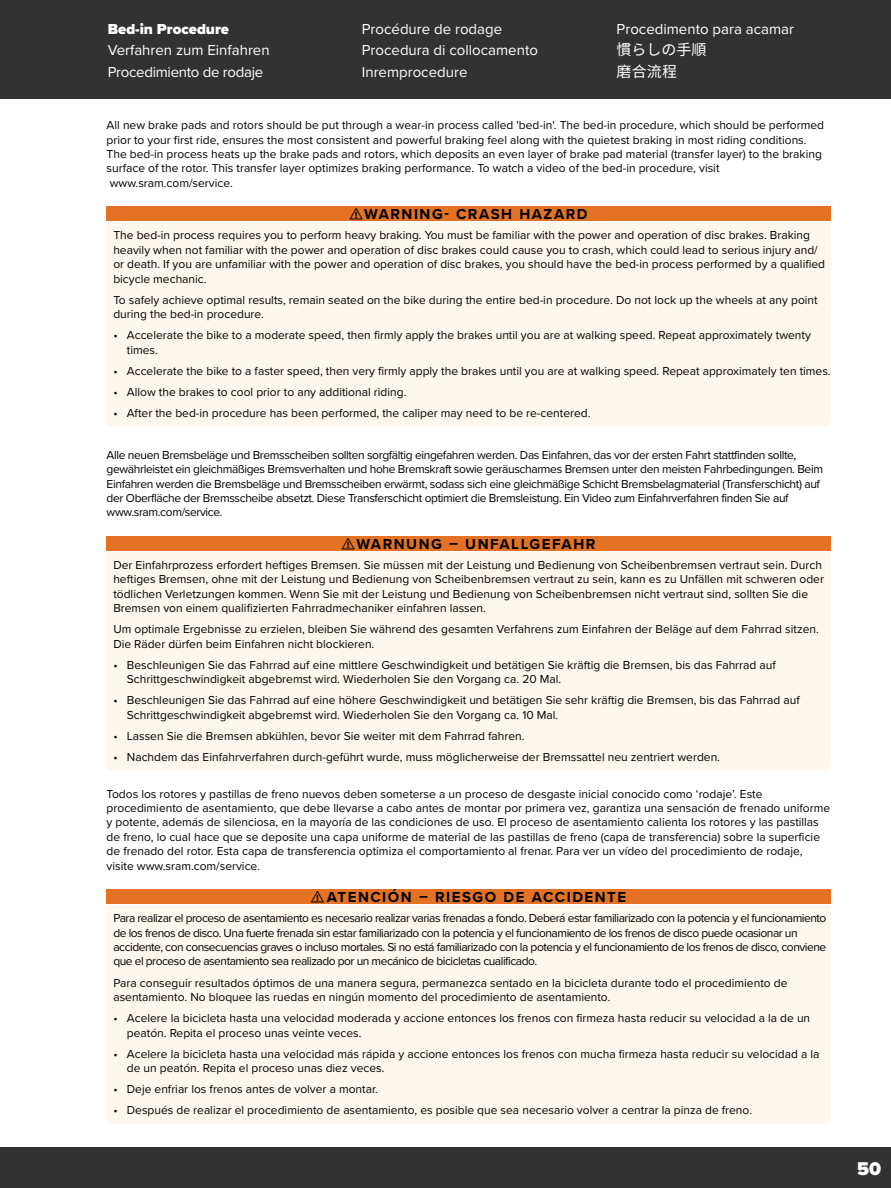
<style>
.page{position:relative;width:891px;height:1188px;background:#fff}
.page>*{position:absolute;margin:0;border:0;box-sizing:border-box;transform-origin:0 0}
.t1{font:900 19.2px "Proxima Nova";color:#fff}
.Header_Proxima_Nova{font:15px "Proxima Nova";color:#fff}
.t2{font:700 15px "Proxima Nova";letter-spacing:.1em;color:#000}
.Header_Proxima_Nova-2{font:15px "Proxima Nova";letter-spacing:-.02em;color:#fff}
.Header_Proxima_Nova-3{font:900 15px "Proxima Nova";color:#fff}
.Header_Proxima_Nova-4{font:15px "Noto Sans CJ Kjp";color:#fff}
.Header_Proxima_Nova-5{font:15px "Noto Sans CJ Ksc";color:#fff}
.Normal_Text{font:12px/14.4px "Proxima Nova";color:#000}
.Signal_Word_Text_-_W{font:12px/14.4px "Proxima Nova";color:#000}
.Normal_Text-2{font:12px/14.4px "Proxima Nova";letter-spacing:-.03em;color:#000}
.Signal_Word_Text_-_W-2{font:12px/14.4px "Proxima Nova";letter-spacing:-.04em;color:#000}
</style>
<div class="page">
<div style="left:0;top:1148px;width:891px;height:40px;background:#323232"></div>
<div style="left:107px;top:206px;width:724px;height:15px;background:#e37224"></div>
<div style="left:107px;top:223px;width:724px;height:64px;background:#fef7ee"></div>
<div style="left:107px;top:287px;width:724px;height:139px;background:#fef7ee"></div>
<div style="left:107px;top:536px;width:724px;height:15px;background:#e37224"></div>
<div style="left:107px;top:552px;width:724px;height:64px;background:#fef7ee"></div>
<div style="left:107px;top:616px;width:724px;height:154px;background:#fef7ee"></div>
<div style="left:107px;top:889px;width:724px;height:15px;background:#e37224"></div>
<div style="left:107px;top:905px;width:724px;height:65px;background:#fef7ee"></div>
<div style="left:107px;top:970px;width:724px;height:154px;background:#fef7ee"></div>
<div style="left:0;top:0;width:891px;height:98px;background:#323232"></div>
<p class="Header_Proxima_Nova-3" style="left:108px;top:17px;width:123px">Bed-in Procedure</p>
<p class="Header_Proxima_Nova" style="left:362px;top:17px;width:142px">Procédure de rodage</p>
<p class="Header_Proxima_Nova" style="left:617px;top:17px;width:179px">Procedimento para acamar</p>
<p class="Header_Proxima_Nova" style="left:108px;top:39px;width:163px">Verfahren zum Einfahren</p>
<p class="Header_Proxima_Nova" style="left:362px;top:39px;width:178px">Procedura di collocamento</p>
<p class="Header_Proxima_Nova-4" style="left:617px;top:41px;width:91px">慣らしの手順</p>
<p class="Header_Proxima_Nova-2" style="left:108px;top:61px;width:157px">Procedimiento de rodaje</p>
<p class="Header_Proxima_Nova" style="left:362px;top:61px;width:107px">Inremprocedure</p>
<p class="Header_Proxima_Nova-5" style="left:617px;top:63px;width:62px">磨合流程</p>
<p class="Normal_Text" style="left:107px;top:118px;width:719px">All new brake pads and rotors should be put through a wear-in process called 'bed-in'. The bed-in procedure, which should be performed prior to your first ride, ensures the most consistent and powerful braking feel along with the quietest braking in most riding conditions.<br>The bed-in process heats up the brake pads and rotors, which deposits an even layer of brake pad material (transfer layer) to the braking surface of the rotor. This transfer layer optimizes braking performance. To watch a video of the bed-in procedure, visit www.sram.com/service.</p>
<p class="t2" style="left:350px;top:203px;width:240px">⚠WARNING- CRASH HAZARD</p>
<p class="Signal_Word_Text_-_W" style="left:113px;top:228px;width:713px">The bed-in process requires you to perform heavy braking. You must be familiar with the power and operation of disc brakes. Braking heavily when not familiar with the power and operation of disc brakes could cause you to crash, which could lead to serious injury and/ or death. If you are unfamiliar with the power and operation of disc brakes, you should have the bed-in process performed by a qualified bicycle mechanic.</p>
<p class="Signal_Word_Text_-_W" style="left:113px;top:292px;width:706px">To safely achieve optimal results, remain seated on the bike during the entire bed-in procedure. Do not lock up the wheels at any point during the bed-in procedure.</p>
<p class="Normal_Text" style="left:127px;top:328px;width:686px;text-indent:-14px">• Accelerate the bike to a moderate speed, then firmly apply the brakes until you are at walking speed. Repeat approximately twenty times.</p>
<p class="Normal_Text" style="left:113px;top:363px;width:719px">• Accelerate the bike to a faster speed, then very firmly apply the brakes until you are at walking speed. Repeat approximately ten times.</p>
<p class="Normal_Text" style="left:113px;top:384px;width:295px">• Allow the brakes to cool prior to any additional riding.</p>
<p class="Normal_Text" style="left:113px;top:406px;width:479px">• After the bed-in procedure has been performed, the caliper may need to be re-centered.</p>
<p class="Normal_Text-2" style="left:107px;top:447px;width:718px">Alle neuen Bremsbeläge und Bremsscheiben sollten sorgfältig eingefahren werden. Das Einfahren, das vor der ersten Fahrt stattfinden sollte, gewährleistet ein gleichmäßiges Bremsverhalten und hohe Bremskraft sowie geräuscharmes Bremsen unter den meisten Fahrbedingungen. Beim Einfahren werden die Bremsbeläge und Bremsscheiben erwärmt, sodass sich eine gleichmäßige Schicht Bremsbelagmaterial (Transferschicht) auf der Oberfläche der Bremsscheibe absetzt. Diese Transferschicht optimiert die Bremsleistung. Ein Video zum Einfahrverfahren finden Sie auf www.sram.com/service.</p>
<p class="t2" style="left:342px;top:532px;width:255px">⚠WARNUNG – UNFALLGEFAHR</p>
<p class="Signal_Word_Text_-_W" style="left:113px;top:557px;width:712px">Der Einfahrprozess erfordert heftiges Bremsen. Sie müssen mit der Leistung und Bedienung von Scheibenbremsen vertraut sein. Durch heftiges Bremsen, ohne mit der Leistung und Bedienung von Scheibenbremsen vertraut zu sein, kann es zu Unfällen mit schweren oder tödlichen Verletzungen kommen. Wenn Sie mit der Leistung und Bedienung von Scheibenbremsen nicht vertraut sind, sollten Sie die Bremsen von einem qualifizierten Fahrradmechaniker einfahren lassen.</p>
<p class="Signal_Word_Text_-_W" style="left:113px;top:622px;width:707px">Um optimale Ergebnisse zu erzielen, bleiben Sie während des gesamten Verfahrens zum Einfahren der Beläge auf dem Fahrrad sitzen.<br>Die Räder dürfen beim Einfahren nicht blockieren.</p>
<p class="Normal_Text" style="left:127px;top:657px;width:651px;text-indent:-14px">• Beschleunigen Sie das Fahrrad auf eine mittlere Geschwindigkeit und betätigen Sie kräftig die Bremsen, bis das Fahrrad auf<br>Schrittgeschwindigkeit abgebremst wird. Wiederholen Sie den Vorgang ca. 20 Mal.</p>
<p class="Normal_Text" style="left:127px;top:693px;width:674px;text-indent:-14px">• Beschleunigen Sie das Fahrrad auf eine höhere Geschwindigkeit und betätigen Sie sehr kräftig die Bremsen, bis das Fahrrad auf<br>Schrittgeschwindigkeit abgebremst wird. Wiederholen Sie den Vorgang ca. 10 Mal.</p>
<p class="Normal_Text" style="left:113px;top:728px;width:413px">• Lassen Sie die Bremsen abkühlen, bevor Sie weiter mit dem Fahrrad fahren.</p>
<p class="Normal_Text" style="left:113px;top:749px;width:608px">• Nachdem das Einfahrverfahren durch-geführt wurde, muss möglicherweise der Bremssattel neu zentriert werden.</p>
<p class="Normal_Text" style="left:107px;top:786px;width:725px">Todos los rotores y pastillas de freno nuevos deben someterse a un proceso de desgaste inicial conocido como ‘rodaje’. Este procedimiento de asentamiento, que debe llevarse a cabo antes de montar por primera vez, garantiza una sensación de frenado uniforme y potente, además de silenciosa, en la mayoría de las condiciones de uso. El proceso de asentamiento calienta los rotores y las pastillas de freno, lo cual hace que se deposite una capa uniforme de material de las pastillas de freno (capa de transferencia) sobre la superficie de frenado del rotor. Esta capa de transferencia optimiza el comportamiento al frenar. Para ver un vídeo del procedimiento de rodaje, visite www.sram.com/service.</p>
<p class="t2" style="left:311px;top:886px;width:317px">⚠ ATENCIÓN – RIESGO DE ACCIDENTE</p>
<p class="Signal_Word_Text_-_W-2" style="left:113px;top:911px;width:715px">Para realizar el proceso de asentamiento es necesario realizar varias frenadas a fondo. Deberá estar familiarizado con la potencia y el funcionamiento de los frenos de disco. Una fuerte frenada sin estar familiarizado con la potencia y el funcionamiento de los frenos de disco puede ocasionar un accidente, con consecuencias graves o incluso mortales. Si no está familiarizado con la potencia y el funcionamiento de los frenos de disco, conviene que el proceso de asentamiento sea realizado por un mecánico de bicicletas cualificado.</p>
<p class="Signal_Word_Text_-_W" style="left:113px;top:975px;width:676px">Para conseguir resultados óptimos de una manera segura, permanezca sentado en la bicicleta durante todo el procedimiento de asentamiento. No bloquee las ruedas en ningún momento del procedimiento de asentamiento.</p>
<p class="Normal_Text" style="left:127px;top:1010px;width:685px;text-indent:-14px">• Acelere la bicicleta hasta una velocidad moderada y accione entonces los frenos con firmeza hasta reducir su velocidad a la de un peatón. Repita el proceso unas veinte veces.</p>
<p class="Normal_Text" style="left:127px;top:1046px;width:694px;text-indent:-14px">• Acelere la bicicleta hasta una velocidad más rápida y accione entonces los frenos con mucha firmeza hasta reducir su velocidad a la de un peatón. Repita el proceso unas diez veces.</p>
<p class="Normal_Text" style="left:113px;top:1082px;width:266px">• Deje enfriar los frenos antes de volver a montar.</p>
<p class="Normal_Text" style="left:113px;top:1103px;width:640px">• Después de realizar el procedimiento de asentamiento, es posible que sea necesario volver a centrar la pinza de freno.</p>
<h1 class="t1" style="left:857px;top:1154px;width:26px">50</h1>
</div>
